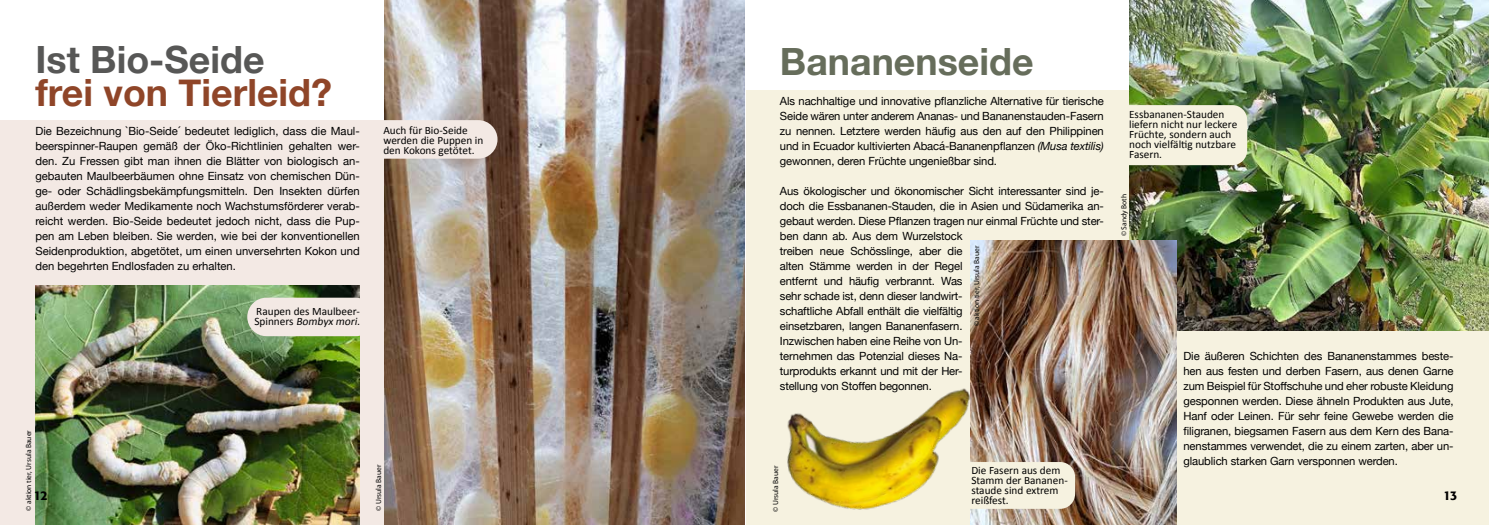
<style>
.page{position:relative;width:1489px;height:525px;background:#fff}
.page>*{position:absolute;margin:0;border:0;box-sizing:border-box;transform-origin:0 0}
.t1{font:700 37.5px "Helvetica Neue";color:#8f4528}
.t2{font:700 37.5px "Helvetica Neue";color:#575756}
.t3{font:700 37.5px "Helvetica Neue";color:#666d5b}
.t4{font:500 12.5px "Formata";color:#000}
.t5{font:11.25px/15px "Helvetica Neue";letter-spacing:-.015em;color:#000;text-align:justify}
.t6{font:11.25px/10px "Calibri";color:#000}
.t7{font:7.5px "Myriad Pro";color:#000}
.s1{font-style:italic}
</style>
<div class="page">
<div style="left:0;top:120px;width:412px;height:404px;background:#f3e9e4"></div>
<img style="left:384px;top:0;width:360px;height:524px">
<img style="left:35px;top:285px;width:325px;height:239px">
<div style="left:247px;top:297px;width:128px;height:39px;background:#f3e9e4;border-radius:19px"></div>
<div style="left:360px;top:120px;width:137px;height:39px;background:#f3e9e4;border-radius:19px"></div>
<div style="left:746px;top:90px;width:389px;height:434px;background:#f6f2e0"></div>
<div style="left:1113px;top:315px;width:375px;height:209px;background:#f6f2e0"></div>
<img style="left:1129px;top:0;width:359px;height:330px">
<img style="left:970px;top:240px;width:206px;height:284px">
<img style="left:787px;top:382px;width:206px;height:136px">
<div style="left:1113px;top:105px;width:134px;height:60px;background:#f6f2e0;border-radius:15px"></div>
<div style="left:949px;top:462px;width:126px;height:46px;background:#f6f2e0;border-radius:15px"></div>
<h1 class="t2" style="left:35px;top:30px;width:231px">Ist Bio-Seide</h1>
<h1 class="t1" style="left:35px;top:63px;width:298px">frei von Tierleid?</h1>
<p class="t5" style="left:35px;top:124px;width:326px">Die Bezeichnung `Bio-Seide´ bedeutet lediglich, dass die Maul&shy;beerspinner-Raupen gemäß der Öko-Richtlinien gehalten wer&shy;den. Zu Fressen gibt man ihnen die Blätter von biologisch an&shy;gebauten Maulbeerbäumen ohne Einsatz von chemischen Dün&shy;ge- oder Schädlingsbekämpfungsmitteln. Den Insekten dürfen außerdem weder Medikamente noch Wachstumsförderer verab&shy;reicht werden. Bio-Seide bedeutet jedoch nicht, dass die Pup&shy;pen am Leben bleiben. Sie werden, wie bei der konventionellen Seidenproduktion, abgetötet, um einen unversehrten Kokon und den begehrten Endlosfaden zu erhalten.</p>
<p class="t6" style="left:254px;top:306px;width:109px">Raupen des Maulbeer-<br>S p i n n e rs <span class="s1">Bombyx mori.</span></p>
<p class="t6" style="left:383px;top:124px;width:101px">Auch für Bio-Seide werden die Puppen in den Kokons getötet.</p>
<p class="t7" style="left:24px;top:510px;width:82px;rotate:-90deg">© aktion tier, Ursula Bauer</p>
<p class="t4" style="left:34px;top:487px;width:16px">12</p>
<p class="t4" style="left:36px;top:487px;width:16px">12</p>
<p class="t7" style="left:374px;top:510px;width:48px;rotate:-90deg">© Ursula Bauer</p>
<h1 class="t3" style="left:780px;top:32px;width:255px">Bananenseide</h1>
<p class="t5" style="left:780px;top:94px;width:325px">Als nachhaltige und innovative pflanzliche Alternative für tierische Seide wären unter anderem Ananas- und Bananenstauden-Fasern zu nennen. Letztere werden häufig aus den auf den Philippinen und in Ecuador kultivierten Abacá-Bananenpflanzen <span class="s1">(Musa textilis) </span>gewonnen, deren Früchte ungenießbar sind.</p>
<p class="t5" style="left:780px;top:184px;width:325px;text-align:left">Aus ökologischer und ökonomischer Sicht interessanter sind je&shy;doch die Essbananen-Stauden, die in Asien und Südamerika an&shy;gebaut werden. Diese Pflanzen tragen nur einmal Früchte und ster&shy;ben dann ab. Aus dem Wurzelstock<br>treiben neue Schösslinge, aber die<br>alten Stämme werden in der Regel<br>entfernt und häufig verbrannt. Was<br>sehr schade ist, denn dieser landwirt-<br>schaftliche Abfall enthält die vielfältig<br>einsetzbaren, langen Bananenfasern.<br>Inzwischen haben eine Reihe von Un-<br>ternehmen das Potenzial dieses Na-<br>turprodukts erkannt und mit der Her-<br>stellung von Stoffen begonnen.</p>
<p class="t7" style="left:972px;top:326px;width:82px;rotate:-90deg">© aktion tier, Ursula Bauer</p>
<p class="t7" style="left:771px;top:511px;width:48px;rotate:-90deg">© Ursula Bauer</p>
<p class="t6" style="left:971px;top:464px;width:98px">Die Fasern aus dem<br>Stamm der Bananen&shy;staude sind extrem reißfest.</p>
<p class="t6" style="left:1129px;top:109px;width:110px">Essbananen-Stauden liefern nicht nur leckere<br>Früchte, sondern auch noch vielfältig nutzbare<br>Fasern.</p>
<p class="t7" style="left:1119px;top:236px;width:44px;rotate:-90deg">© Sandy Both</p>
<p class="t5" style="left:1183px;top:349px;width:271px">Die äußeren Schichten des Bananenstammes beste&shy;hen aus festen und derben Fasern, aus denen Garne zum Beispiel für Stoffschuhe und eher robuste Kleidung gesponnen werden. Diese ähneln Produkten aus Jute, Hanf oder Leinen. Für sehr feine Gewebe werden die filigranen, biegsamen Fasern aus dem Kern des Bana&shy;nenstammes verwendet, die zu einem zarten, aber un&shy;glaublich starken Garn versponnen werden.</p>
<p class="t4" style="left:1443px;top:488px;width:16px">13</p>
</div>
